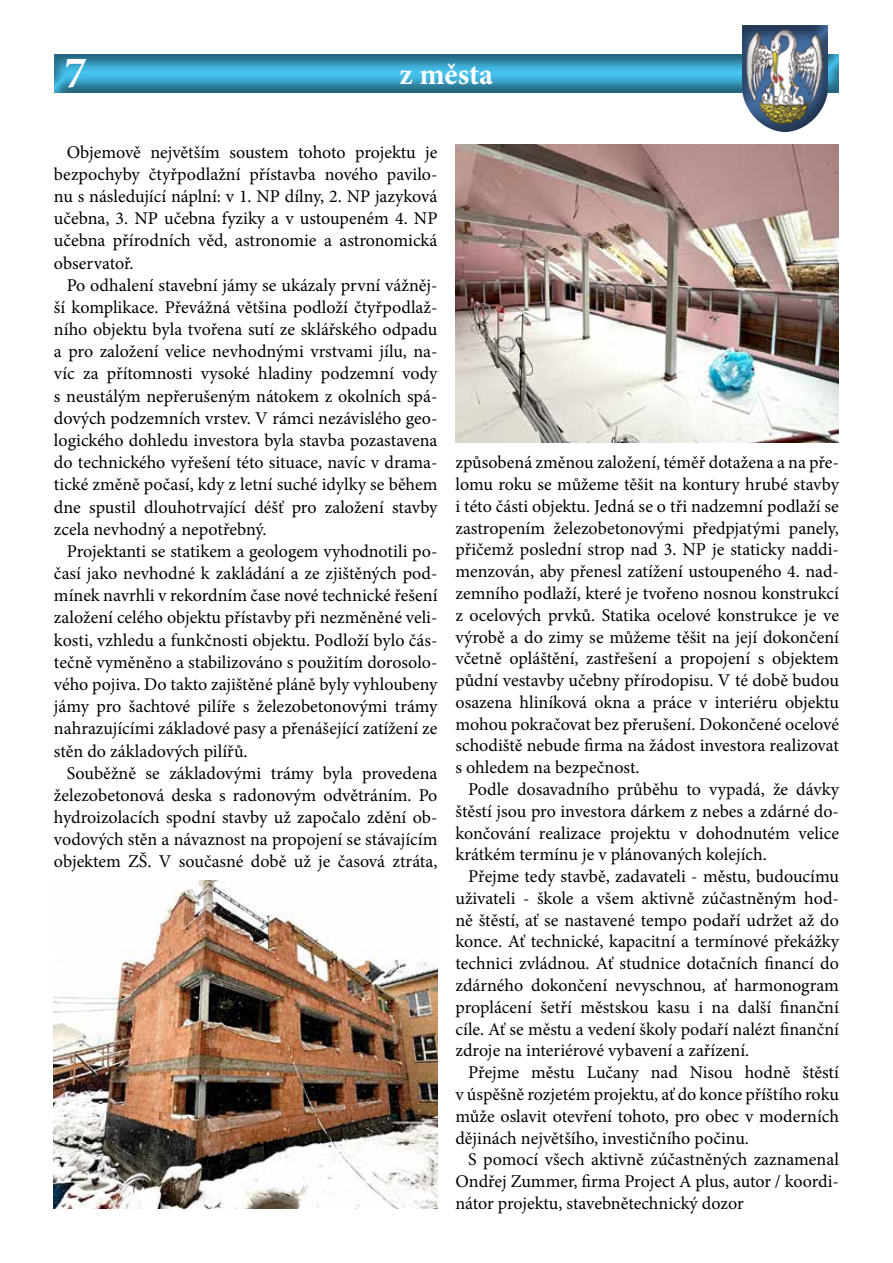
<style>
.page{position:relative;width:893px;height:1263px;background:#fff}
.page>*{position:absolute;margin:0;border:0;box-sizing:border-box;transform-origin:0 0}
.t1{font:700 45px "Minion Pro";color:#fff}
.t2{font:700 30px "Minion Pro";color:#fff}
.t3{font:18px/21.8px "Minion Pro";color:#000;text-align:justify}
</style>
<div class="page">
<div style="left:42px;top:46px;width:798px;height:48px;background:#000;opacity:.5"></div>
<div style="left:741px;top:25px;width:88px;height:108px;background:#000;opacity:.5"></div>
<img style="left:455px;top:145px;width:384px;height:297px">
<img style="left:54px;top:881px;width:384px;height:327px">
<h1 class="t1" style="left:65px;top:41px;width:24px">7</h1>
<h2 class="t2" style="left:399px;top:53px;width:95px">z města</h2>
<p class="t3" style="left:54px;top:141px;width:385px;line-height:22.2px;text-indent:13px">Objemově největším soustem tohoto projektu je bezpochyby čtyřpodlažní přístavba nového pavilo&shy;nu s následující náplní: v 1. NP dílny, 2. NP jazyková učebna, 3. NP učebna fyziky a v ustoupeném 4. NP učebna přírodních věd, astronomie a astronomická observatoř.</p>
<p class="t3" style="left:54px;top:274px;width:385px;line-height:22.2px;text-indent:13px">Po odhalení stavební jámy se ukázaly první vážněj&shy;ší komplikace. Převážná většina podloží čtyřpodlaž&shy;ního objektu byla tvořena sutí ze sklářského odpadu a pro založení velice nevhodnými vrstvami jílu, na&shy;víc za přítomnosti vysoké hladiny podzemní vody s neustálým nepřerušeným nátokem z okolních spá&shy;dových podzemních vrstev. V rámci nezávislého geo&shy;logického dohledu investora byla stavba pozastavena do technického vyřešení této situace, navíc v drama&shy;tické změně počasí, kdy z letní suché idylky se během dne spustil dlouhotrvající déšť pro založení stavby zcela nevhodný a nepotřebný.</p>
<p class="t3" style="left:54px;top:540px;width:385px;line-height:22.2px;text-indent:13px">Projektanti se statikem a geologem vyhodnotili po&shy;časí jako nevhodné k zakládání a ze zjištěných pod&shy;mínek navrhli v rekordním čase nové technické řešení založení celého objektu přístavby při nezměněné veli&shy;kosti, vzhledu a funkčnosti objektu. Podloží bylo čás&shy;tečně vyměněno a stabilizováno s použitím dorosolo&shy;vého pojiva. Do takto zajištěné pláně byly vyhloubeny jámy pro šachtové pilíře s železobetonovými trámy nahrazujícími základové pasy a přenášející zatížení ze stěn do základových pilířů.</p>
<p class="t3" style="left:54px;top:762px;width:385px;line-height:22.2px;text-indent:13px">Souběžně se základovými trámy byla provedena železobetonová deska s radonovým odvětráním. Po hydroizolacích spodní stavby už započalo zdění ob&shy;vodových stěn a návaznost na propojení se stávajícím objektem ZŠ. V současné době už je časová ztráta,</p>
<p class="t3" style="left:455px;top:452px;width:385px">způsobená změnou založení, téměř dotažena a na pře&shy;lomu roku se můžeme těšit na kontury hrubé stavby i této části objektu. Jedná se o tři nadzemní podlaží se zastropením železobetonovými předpjatými panely, přičemž poslední strop nad 3. NP je staticky naddi&shy;menzován, aby přenesl zatížení ustoupeného 4. nad&shy;zemního podlaží, které je tvořeno nosnou konstrukcí z ocelových prvků. Statika ocelové konstrukce je ve výrobě a do zimy se můžeme těšit na její dokončení včetně opláštění, zastřešení a propojení s objektem půdní vestavby učebny přírodopisu. V té době budou osazena hliníková okna a práce v interiéru objektu mohou pokračovat bez přerušení. Dokončené ocelové schodiště nebude firma na žádost investora realizovat s ohledem na bezpečnost.</p>
<p class="t3" style="left:455px;top:778px;width:385px;text-indent:13px">Podle dosavadního průběhu to vypadá, že dávky štěstí jsou pro investora dárkem z nebes a zdárné do&shy;končování realizace projektu v dohodnutém velice krátkém termínu je v plánovaných kolejích.</p>
<p class="t3" style="left:455px;top:865px;width:385px;text-indent:13px">Přejme tedy stavbě, zadavateli - městu, budoucímu uživateli - škole a všem aktivně zúčastněným hod&shy;ně štěstí, ať se nastavené tempo podaří udržet až do konce. Ať technické, kapacitní a termínové překážky technici zvládnou. Ať studnice dotačních financí do zdárného dokončení nevyschnou, ať harmonogram proplácení šetří městskou kasu i na další finanční cíle. Ať se městu a vedení školy podaří nalézt finanční zdroje na interiérové vybavení a zařízení.</p>
<p class="t3" style="left:455px;top:1062px;width:385px;text-indent:13px">Přejme městu Lučany nad Nisou hodně štěstí v úspěšně rozjetém projektu, ať do konce příštího roku může oslavit otevření tohoto, pro obec v moderních dějinách největšího, investičního počinu.</p>
<p class="t3" style="left:455px;top:1149px;width:385px;text-indent:13px">S pomocí všech aktivně zúčastněných zaznamenal Ondřej Zummer, firma Project A plus, autor / koordi&shy;nátor projektu, stavebnětechnický dozor</p>
</div>
